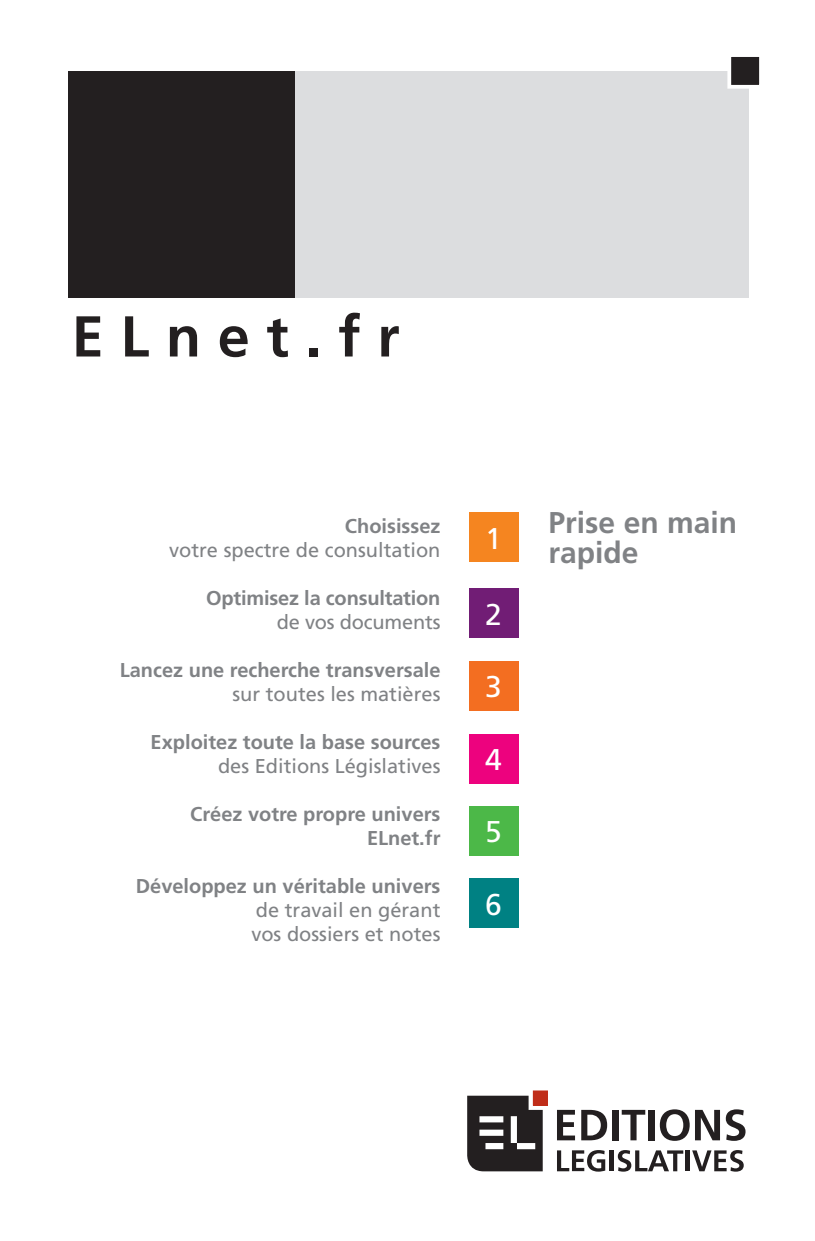
<style>
.page{position:relative;width:815px;height:1241px;background:#fff}
.page>*{position:absolute;margin:0;border:0;box-sizing:border-box;transform-origin:0 0}
.t1{font:700 57.5px "Frutiger";letter-spacing:.29em;color:#231f20}
.t2{font:700 30px/29.5px "Frutiger";color:#808285}
.t3{font:30px "Frutiger";color:#fff}
.t4{font:700 20px/24px "Frutiger";color:#808285;text-align:right}
.t5{font:20px/24px "Frutiger";color:#808285}
</style>
<div class="page">
<div style="left:68px;top:71px;width:681px;height:227px;background:#dcdddf"></div>
<div style="left:68px;top:71px;width:227px;height:227px;background:#231f20"></div>
<svg style="left:557px;top:1109px;width:18px;height:31px"></svg>
<svg style="left:581px;top:1109px;width:26px;height:31px"></svg>
<div style="left:612px;top:1109px;width:6px;height:31px;background:#231f20"></div>
<svg style="left:621px;top:1109px;width:24px;height:31px"></svg>
<div style="left:648px;top:1109px;width:6px;height:31px;background:#231f20"></div>
<svg style="left:660px;top:1109px;width:29px;height:31px"></svg>
<svg style="left:695px;top:1109px;width:50px;height:31px"></svg>
<svg style="left:557px;top:1150px;width:48px;height:21px"></svg>
<hr style="left:610px;top:1150px;width:4px;height:21px;background:#231f20">
<svg style="left:618px;top:1150px;width:65px;height:21px"></svg>
<hr style="left:685px;top:1150px;width:4px;height:21px;background:#231f20">
<svg style="left:692px;top:1150px;width:51px;height:21px"></svg>
<div style="left:533px;top:1090px;width:14px;height:14px;background:#c02d19"></div>
<div style="left:533px;top:1090px;width:14px;height:15px;border:1px solid #c02d19"></div>
<svg style="left:467px;top:1095px;width:75px;height:76px;background:#484242"></svg>
<div style="left:469px;top:512px;width:49px;height:50px;background:#f58520"></div>
<div style="left:469px;top:588px;width:49px;height:49px;background:#711d75"></div>
<div style="left:469px;top:660px;width:49px;height:50px;background:#f36e21"></div>
<div style="left:729px;top:55px;width:32px;height:32px;background:#231f20"></div>
<div style="left:727px;top:53px;width:36px;height:36px;border:4px solid #fff"></div>
<div style="left:469px;top:733px;width:49px;height:50px;background:#ed027e"></div>
<div style="left:469px;top:806px;width:49px;height:49px;background:#4cb848"></div>
<div style="left:469px;top:878px;width:49px;height:49px;background:#008183"></div>
<h1 class="t1" style="left:72px;top:313px;width:329px">ELnet.fr</h1>
<p class="t4" style="left:345px;top:515px;width:97px">Choisissez</p>
<p class="t5" style="left:169px;top:539px;width:273px">votre spectre de consultation</p>
<p class="t4" style="left:206px;top:587px;width:236px">Optimisez la consultation</p>
<p class="t5" style="left:277px;top:611px;width:165px">de vos documents</p>
<p class="t4" style="left:120px;top:659px;width:322px">Lancez une recherche transversale</p>
<p class="t5" style="left:232px;top:683px;width:209px">sur toutes les matières</p>
<p class="t4" style="left:151px;top:731px;width:291px">Exploitez toute la base sources</p>
<p class="t5" style="left:218px;top:755px;width:224px">des Editions Législatives</p>
<p class="t4" style="left:190px;top:803px;width:252px">Créez votre propre univers<br>ELnet.fr</p>
<p class="t4" style="left:136px;top:875px;width:306px">Développez un véritable univers</p>
<p class="t5" style="left:251px;top:899px;width:190px">de travail en gérant vos dossiers et notes</p>
<h2 class="t3" style="left:485px;top:526px;width:18px">1</h2>
<h2 class="t3" style="left:485px;top:602px;width:18px">2</h2>
<h2 class="t3" style="left:485px;top:674px;width:18px">3</h2>
<h2 class="t3" style="left:485px;top:747px;width:18px">4</h2>
<h2 class="t3" style="left:485px;top:819px;width:18px">5</h2>
<h2 class="t3" style="left:485px;top:891px;width:18px">6</h2>
<h2 class="t2" style="left:548px;top:510px;width:190px">Prise en main rapide</h2>
</div>
